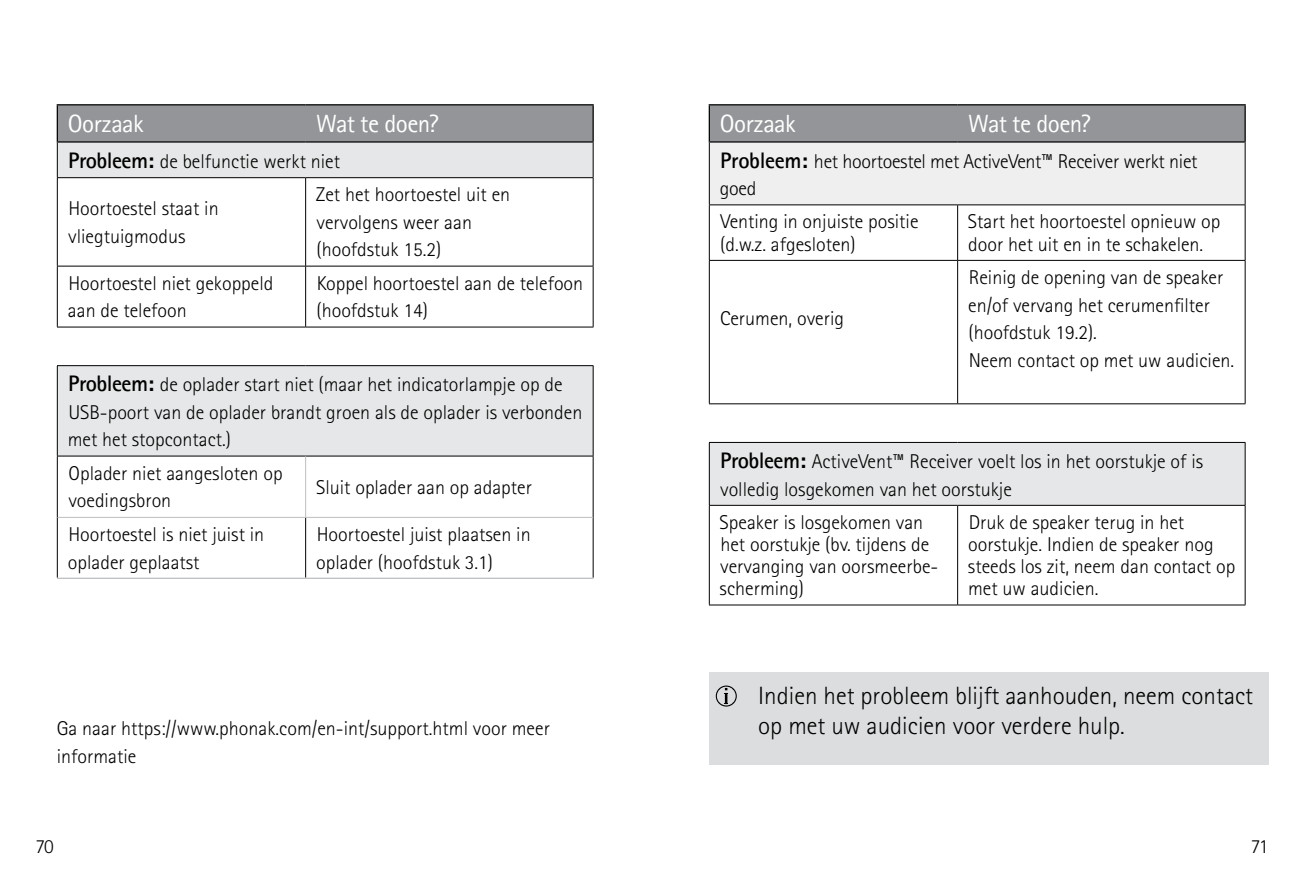
<style>
.page{position:relative;width:1304px;height:886px;background:#fff}
.page>*{position:absolute;margin:0;border:0;box-sizing:border-box;transform-origin:0 0}
.PHO_Bodycopy_10pt_Bl{font:300 25px/30px "Rotis Sans Serif Pro";color:#000}
.TSG_chart_header_Pho{font:25px "Rotis Sansfor Phonak";letter-spacing:-.025em;color:#fff}
.PHO_Caption_8pt_Blac{font:300 20px/27.5px "Rotis Sans Serif Pro";color:#000}
.troubleshooting_guid{font:300 20px/27.5px "Rotis Sans Serif Pro";color:#000}
.s1{font-family:"Rotis Sansfor Phonak";font-weight:700;font-size:22.5px}
</style>
<div class="page">
<div style="left:58px;top:105px;width:535px;height:36px;background:#939598"></div>
<div style="left:58px;top:143px;width:535px;height:34px;background:#e6e7e8"></div>
<svg style="left:58px;top:178px;width:535px;height:400px"></svg>
<hr style="left:593px;top:143px;width:1px;height:34px;background:#000">
<hr style="left:593px;top:366px;width:1px;height:90px;background:#000">
<hr style="left:57px;top:143px;width:1px;height:34px;background:#000">
<hr style="left:57px;top:177px;width:249px;height:1px;background:#000">
<hr style="left:57px;top:178px;width:1px;height:88px;background:#000">
<hr style="left:306px;top:177px;width:287px;height:1px;background:#000">
<hr style="left:305px;top:178px;width:1px;height:88px;background:#000">
<hr style="left:593px;top:178px;width:1px;height:88px;background:#000">
<hr style="left:57px;top:266px;width:249px;height:1px;background:#000">
<hr style="left:57px;top:266px;width:1px;height:61px;background:#000">
<hr style="left:306px;top:266px;width:287px;height:1px;background:#000">
<hr style="left:305px;top:266px;width:1px;height:61px;background:#000">
<hr style="left:593px;top:266px;width:1px;height:61px;background:#000">
<hr style="left:57px;top:366px;width:1px;height:90px;background:#000">
<hr style="left:57px;top:517px;width:1px;height:61px;background:#000">
<hr style="left:305px;top:518px;width:1px;height:60px;background:#000">
<hr style="left:593px;top:517px;width:1px;height:61px;background:#000">
<hr style="left:57px;top:456px;width:249px;height:1px;background:#000">
<hr style="left:57px;top:456px;width:1px;height:61px;background:#000">
<hr style="left:306px;top:456px;width:287px;height:1px;background:#000">
<hr style="left:593px;top:456px;width:1px;height:61px;background:#000">
<hr style="left:305px;top:456px;width:1px;height:61px;background:#bcbec0">
<hr style="left:58px;top:517px;width:248px;height:1px;background:#bcbec0">
<hr style="left:306px;top:517px;width:287px;height:1px;background:#bcbec0">
<hr style="left:57px;top:104px;width:249px;height:1px;background:#000">
<hr style="left:57px;top:105px;width:1px;height:36px;background:#000">
<hr style="left:306px;top:104px;width:288px;height:1px;background:#000">
<hr style="left:593px;top:105px;width:1px;height:36px;background:#000">
<hr style="left:57px;top:141px;width:249px;height:2px;background:#000">
<hr style="left:306px;top:141px;width:288px;height:2px;background:#000">
<hr style="left:57px;top:327px;width:249px;height:1px;background:#000">
<hr style="left:306px;top:327px;width:287px;height:1px;background:#000">
<hr style="left:57px;top:365px;width:249px;height:1px;background:#000">
<hr style="left:306px;top:365px;width:287px;height:1px;background:#000">
<hr style="left:57px;top:578px;width:249px;height:1px;background:#bcbec0">
<hr style="left:306px;top:578px;width:287px;height:1px;background:#bcbec0">
<div style="left:709px;top:672px;width:560px;height:92px;background:#dcddde"></div>
<svg style="left:716px;top:685px;width:21px;height:21px"></svg>
<div style="left:710px;top:105px;width:534px;height:36px;background:#939598"></div>
<div style="left:709px;top:142px;width:536px;height:63px;background:#efeff0"></div>
<svg style="left:709px;top:205px;width:536px;height:399px"></svg>
<div style="left:709px;top:442px;width:536px;height:63px;background:#e6e7e8"></div>
<hr style="left:1245px;top:143px;width:1px;height:62px;background:#000">
<hr style="left:1245px;top:443px;width:1px;height:62px;background:#000">
<hr style="left:709px;top:143px;width:1px;height:62px;background:#000">
<hr style="left:709px;top:204px;width:249px;height:1px;background:#000">
<hr style="left:709px;top:205px;width:1px;height:55px;background:#000">
<hr style="left:958px;top:204px;width:287px;height:1px;background:#000">
<hr style="left:957px;top:205px;width:1px;height:55px;background:#000">
<hr style="left:1245px;top:205px;width:1px;height:55px;background:#000">
<hr style="left:709px;top:260px;width:249px;height:1px;background:#000">
<hr style="left:709px;top:261px;width:1px;height:142px;background:#000">
<hr style="left:958px;top:260px;width:287px;height:1px;background:#000">
<hr style="left:957px;top:261px;width:1px;height:142px;background:#000">
<hr style="left:1245px;top:261px;width:1px;height:142px;background:#000">
<hr style="left:709px;top:506px;width:1px;height:99px;background:#000">
<hr style="left:957px;top:506px;width:1px;height:99px;background:#000">
<hr style="left:1245px;top:506px;width:1px;height:99px;background:#000">
<hr style="left:709px;top:604px;width:249px;height:1px;background:#000">
<hr style="left:958px;top:604px;width:287px;height:1px;background:#000">
<hr style="left:709px;top:104px;width:249px;height:1px;background:#000">
<hr style="left:709px;top:105px;width:1px;height:36px;background:#000">
<hr style="left:958px;top:104px;width:288px;height:1px;background:#000">
<hr style="left:1244px;top:105px;width:2px;height:36px;background:#000">
<hr style="left:709px;top:141px;width:249px;height:2px;background:#000">
<hr style="left:958px;top:141px;width:288px;height:2px;background:#000">
<hr style="left:709px;top:443px;width:1px;height:62px;background:#000">
<hr style="left:709px;top:505px;width:249px;height:1px;background:#000">
<hr style="left:958px;top:505px;width:287px;height:1px;background:#000">
<hr style="left:709px;top:403px;width:249px;height:1px;background:#000">
<hr style="left:958px;top:403px;width:287px;height:1px;background:#000">
<hr style="left:709px;top:442px;width:249px;height:1px;background:#000">
<hr style="left:958px;top:442px;width:287px;height:1px;background:#000">
<p class="TSG_chart_header_Pho" style="left:68px;top:109px;width:77px">Oorzaak</p>
<p class="TSG_chart_header_Pho" style="left:316px;top:109px;width:124px">Wat te doen?</p>
<p class="troubleshooting_guid" style="left:68px;top:148px;width:273px"><span class="s1">Probleem:</span> de belfunctie werkt niet</p>
<p class="PHO_Caption_8pt_Blac" style="left:68px;top:195px;width:152px">Hoortoestel staat in vliegtuigmodus</p>
<p class="PHO_Caption_8pt_Blac" style="left:316px;top:181px;width:196px">Zet het hoortoestel uit en vervolgens weer aan (hoofdstuk 15.2)</p>
<p class="PHO_Caption_8pt_Blac" style="left:68px;top:269px;width:207px">Hoortoestel niet gekoppeld aan de telefoon</p>
<p class="PHO_Caption_8pt_Blac" style="left:317px;top:269px;width:268px">Koppel hoortoestel aan de telefoon (hoofdstuk 14)</p>
<p class="troubleshooting_guid" style="left:68px;top:371px;width:516px"><span class="s1">Probleem:</span> de oplader start niet (maar het indicatorlampje op de<br>USB-poort van de oplader brandt groen als de oplader is verbonden met het stopcontact.)</p>
<p class="PHO_Caption_8pt_Blac" style="left:68px;top:460px;width:216px">Oplader niet aangesloten op voedingsbron</p>
<p class="PHO_Caption_8pt_Blac" style="left:316px;top:473px;width:217px">Sluit oplader aan op adapter</p>
<p class="PHO_Caption_8pt_Blac" style="left:68px;top:521px;width:198px">Hoortoestel is niet juist in oplader geplaatst</p>
<p class="PHO_Caption_8pt_Blac" style="left:316px;top:521px;width:216px">Hoortoestel juist plaatsen in oplader (hoofdstuk 3.1)</p>
<p class="PHO_Caption_8pt_Blac" style="left:57px;top:715px;width:495px">Ga naar https://www.phonak.com/en-int/support.html voor meer informatie</p>
<p class="TSG_chart_header_Pho" style="left:720px;top:109px;width:77px">Oorzaak</p>
<p class="TSG_chart_header_Pho" style="left:968px;top:109px;width:124px">Wat te doen?</p>
<p class="troubleshooting_guid" style="left:720px;top:147px;width:479px"><span class="s1">Probleem:</span> het hoortoestel met ActiveVent™ Receiver werkt niet goed</p>
<p class="PHO_Caption_8pt_Blac" style="left:720px;top:211px;width:200px;line-height:22px">Venting in onjuiste positie (d.w.z. afgesloten)</p>
<p class="PHO_Caption_8pt_Blac" style="left:968px;top:211px;width:254px;line-height:22px">Start het hoortoestel opnieuw op door het uit en in te schakelen.</p>
<p class="PHO_Caption_8pt_Blac" style="left:720px;top:305px;width:126px">Cerumen, overig</p>
<p class="PHO_Caption_8pt_Blac" style="left:968px;top:264px;width:257px">Reinig de opening van de speaker en/of vervang het cerumenfilter (hoofdstuk 19.2).</p>
<p class="PHO_Caption_8pt_Blac" style="left:969px;top:346px;width:267px">Neem contact op met uw audicien.</p>
<p class="troubleshooting_guid" style="left:720px;top:448px;width:484px"><span class="s1">Probleem:</span> ActiveVent™ Receiver voelt los in het oorstukje of is volledig losgekomen van het oorstukje</p>
<p class="PHO_Caption_8pt_Blac" style="left:720px;top:511px;width:220px;line-height:22px">Speaker is losgekomen van het oorstukje (bv. tijdens de vervanging van oorsmeerbe&shy;scherming)</p>
<p class="PHO_Caption_8pt_Blac" style="left:968px;top:511px;width:269px;line-height:22px">Druk de speaker terug in het oorstukje. Indien de speaker nog steeds los zit, neem dan contact op met uw audicien.</p>
<p class="PHO_Bodycopy_10pt_Bl" style="left:758px;top:681px;width:496px">Indien het probleem blijft aanhouden, neem contact op met uw audicien voor verdere hulp.</p>
<p class="troubleshooting_guid" style="left:35px;top:832px;width:20px">70</p>
<p class="troubleshooting_guid" style="left:1251px;top:832px;width:19px">71</p>
</div>
